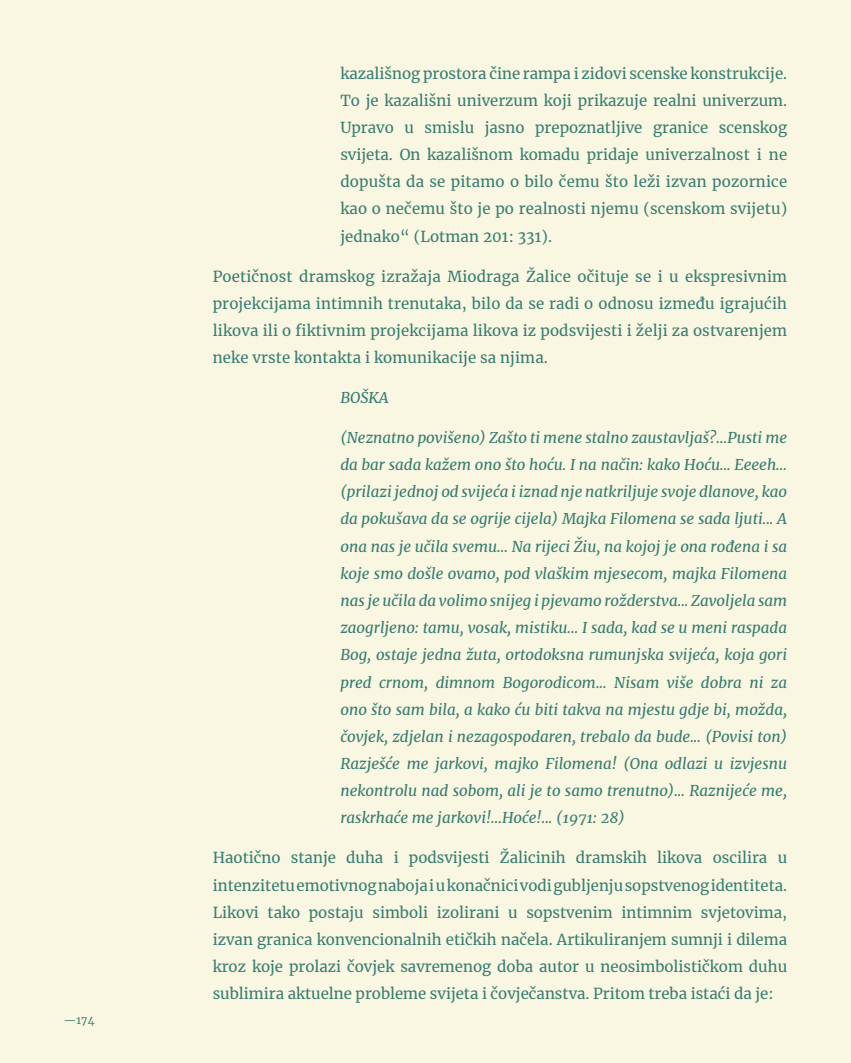
<style>
.page{position:relative;width:851px;height:1063px;background:#fff}
.page>*{position:absolute;margin:0;border:0;box-sizing:border-box;transform-origin:0 0}
.t1{font:15px/27.2px "Merriweather";letter-spacing:.01em;color:#377d70;text-align:justify}
.t2{font:italic 15px/27.2px "Merriweather";color:#377d70;text-align:justify}
.t3{font:10.5px "Merriweather";color:#377d70}
</style>
<div class="page">
<div style="left:0;top:0;width:850px;height:1063px;background:#f9f6e2"></div>
<p class="t3" style="left:64px;top:1013px;width:32px">—174</p>
<p class="t1" style="left:340px;top:59px;width:448px">kazališnog prostora čine rampa i zidovi scenske konstrukcije.<br>To je kazališni univerzum koji prikazuje realni univerzum.<br>Upravo u smislu jasno prepoznatljive granice scenskog svijeta. On kazališnom komadu pridaje univerzalnost i ne dopušta da se pitamo o bilo čemu što leži izvan pozornice kao o nečemu što je po realnosti njemu (scenskom svijetu) jednako“ (Lotman 201: 331).</p>
<p class="t1" style="left:213px;top:262px;width:576px">Poetičnost dramskog izražaja Miodraga Žalice očituje se i u ekspresivnim projekcijama intimnih trenutaka, bilo da se radi o odnosu između igrajućih likova ili o fiktivnim projekcijama likova iz podsvijesti i želji za ostvarenjem neke vrste kontakta i komunikacije sa njima.</p>
<p class="t2" style="left:340px;top:384px;width:50px">BOŠKA</p>
<p class="t2" style="left:340px;top:424px;width:448px">(Neznatno povišeno) Zašto ti mene stalno zaustavljaš?...Pusti me da bar sada kažem ono što hoću. I na način: kako Hoću... Eeeeh... (prilazi jednoj od svijeća i iznad nje natkriljuje svoje dlanove, kao da pokušava da se ogrije cijela) Majka Filomena se sada ljuti... A ona nas je učila svemu... Na rijeci Žiu, na kojoj je ona rođena i sa koje smo došle ovamo, pod vlaškim mjesecom, majka Filomena nas je učila da volimo snijeg i pjevamo rožderstva... Zavoljela sam zaogrljeno: tamu, vosak, mistiku... I sada, kad se u meni raspada Bog, ostaje jedna žuta, ortodoksna rumunjska svijeća, koja gori pred crnom, dimnom Bogorodicom... Nisam više dobra ni za ono što sam bila, a kako ću biti takva na mjestu gdje bi, možda, čovjek, zdjelan i nezagospodaren, trebalo da bude... (Povisi ton)<br>Razješće me jarkovi, majko Filomena! (Ona odlazi u izvjesnu nekontrolu nad sobom, ali je to samo trenutno)... Raznijeće me, raskrhaće me jarkovi!...Hoće!... (1971: 28)</p>
<p class="t1" style="left:213px;top:844px;width:576px">Haotično stanje duha i podsvijesti Žalicinih dramskih likova oscilira u intenzitetu emotivnog naboja i u konačnici vodi gubljenju sopstvenog identiteta.<br>Likovi tako postaju simboli izolirani u sopstvenim intimnim svjetovima, izvan granica konvencionalnih etičkih načela. Artikuliranjem sumnji i dilema kroz koje prolazi čovjek savremenog doba autor u neosimbolističkom duhu sublimira aktuelne probleme svijeta i čovječanstva. Pritom treba istaći da je:</p>
</div>
